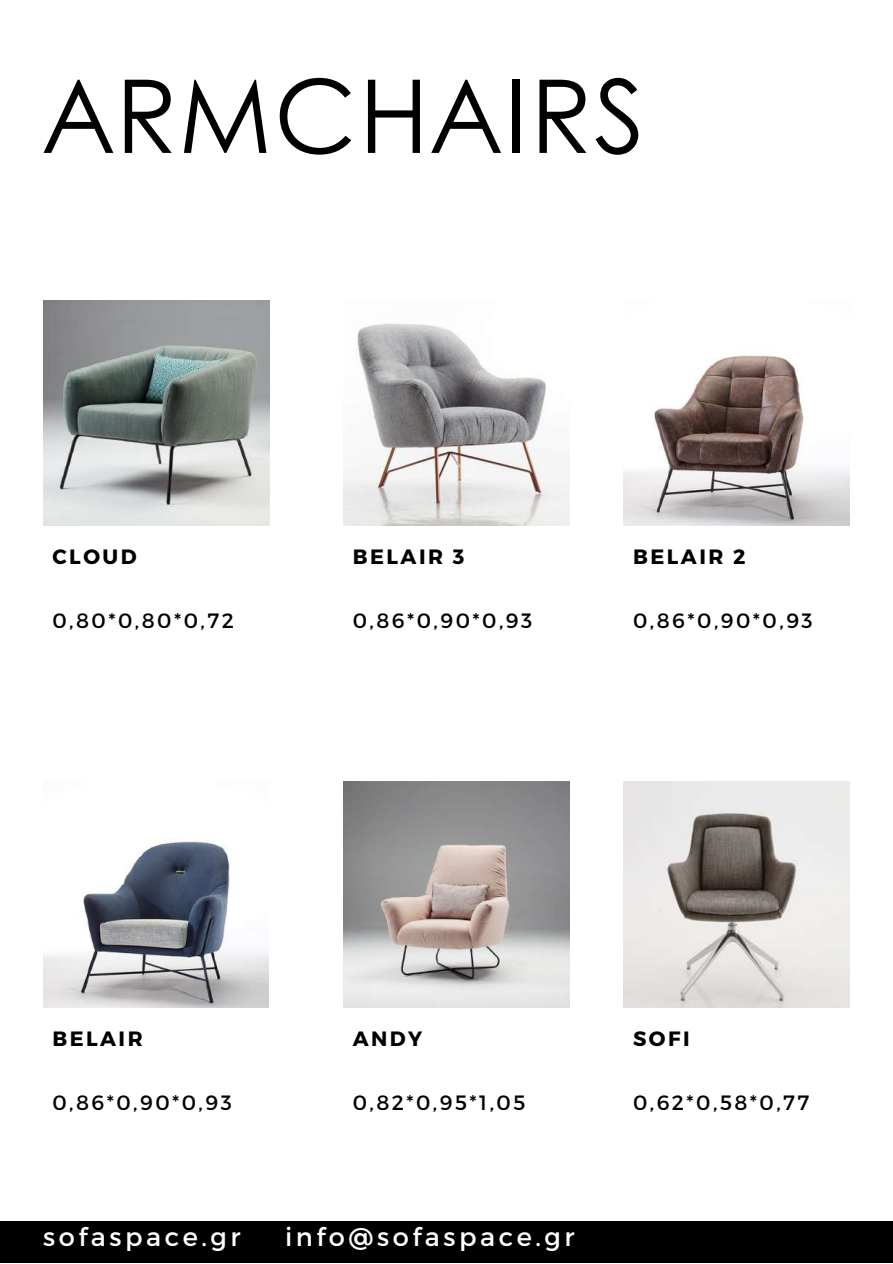
<style>
.page{position:relative;width:893px;height:1264px;background:#fff}
.page>*{position:absolute;margin:0;border:0;box-sizing:border-box;transform-origin:0 0}
.t1{font:101.85px "Century Gothic";letter-spacing:.02em;color:#000}
.t2{font:25.65px "Montserrat";letter-spacing:.14em;color:#fff}
.t3{font:20.7px "Montserrat";letter-spacing:.12em;color:#000}
.t4{font:700 20.7px "Montserrat";letter-spacing:.12em;color:#000}
</style>
<div class="page">
<img style="left:43px;top:300px;width:226px;height:226px">
<img style="left:343px;top:323px;width:226px;height:203px">
<img style="left:43px;top:840px;width:226px;height:167px">
<img style="left:343px;top:782px;width:226px;height:225px">
<div style="left:0;top:1221px;width:892px;height:41px;background:#000"></div>
<img style="left:623px;top:354px;width:226px;height:172px">
<img style="left:623px;top:782px;width:226px;height:225px">
<h1 class="t1" style="left:43px;top:39px;width:601px">ARMCHAIRS</h1>
<p class="t4" style="left:52px;top:542px;width:86px">CLOUD</p>
<p class="t3" style="left:52px;top:607px;width:183px">0,80*0,80*0,72</p>
<p class="t4" style="left:353px;top:542px;width:113px">BELAIR 3</p>
<p class="t3" style="left:353px;top:607px;width:181px">0,86*0,90*0,93</p>
<p class="t4" style="left:633px;top:542px;width:114px">BELAIR 2</p>
<p class="t3" style="left:633px;top:607px;width:181px">0,86*0,90*0,93</p>
<p class="t4" style="left:52px;top:1024px;width:92px">BELAIR</p>
<p class="t4" style="left:352px;top:1024px;width:71px">ANDY</p>
<p class="t4" style="left:633px;top:1024px;width:58px">SOFI</p>
<p class="t3" style="left:52px;top:1088px;width:181px">0,86*0,90*0,93</p>
<p class="t3" style="left:352px;top:1088px;width:174px">0,82*0,95*1,05</p>
<p class="t3" style="left:633px;top:1088px;width:178px">0,62*0,58*0,77</p>
<p class="t2" style="left:43px;top:1220px;width:199px">sofaspace.gr</p>
<p class="t2" style="left:285px;top:1220px;width:291px">info@sofaspace.gr</p>
</div>
